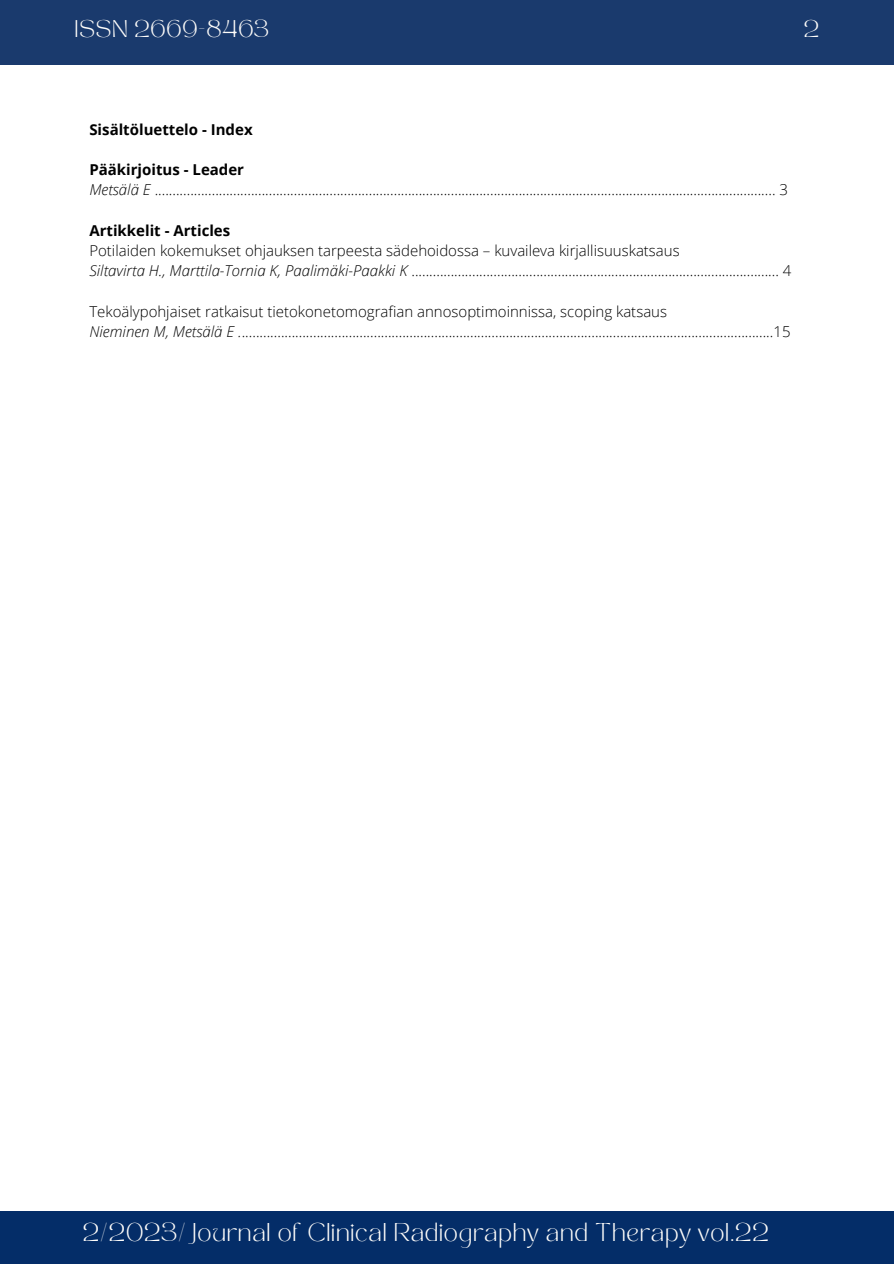
<style>
.page{position:relative;width:894px;height:1264px;background:#fff}
.page>*{position:absolute;margin:0;border:0;box-sizing:border-box;transform-origin:0 0}
.t1{font:18px "TAN MONCHERI Regular";letter-spacing:.045em;color:#fdfcfa}
.t2{font:16.95px "TAN MONCHERI Regular";letter-spacing:.045em;color:#fdfcfa}
.t3{font:300 15px "Open Sans";color:#000}
.t4{font:700 15px "Open Sans";color:#000}
.s1{font-style:italic}
</style>
<div class="page">
<div style="left:0;top:1211px;width:893px;height:52px;background:#042d68"></div>
<div style="left:0;top:0;width:893px;height:65px;background:#1a3a6d"></div>
<h3 class="t2" style="left:75px;top:19px;width:196px">ISSN 2669-8463</h3>
<h3 class="t2" style="left:803px;top:19px;width:17px">2</h3>
<p class="t4" style="left:89px;top:118px;width:165px">Sisältöluettelo - Index</p>
<p class="t4" style="left:89px;top:159px;width:156px">Pääkirjoitus - Leader</p>
<p class="t3" style="left:89px;top:179px;width:700px"><span class="s1">Metsälä E</span> .............................................................................................................................................................................. 3</p>
<p class="t4" style="left:89px;top:220px;width:142px">Artikkelit - Articles</p>
<p class="t3" style="left:89px;top:240px;width:591px">Potilaiden kokemukset ohjauksen tarpeesta sädehoidossa – kuvaileva kirjallisuuskatsaus</p>
<p class="t3" style="left:89px;top:260px;width:703px"><span class="s1">Siltavirta H., Marttila-Tornia K, Paalimäki-Paakki K</span> ....................................................................................................... 4</p>
<p class="t3" style="left:89px;top:301px;width:579px">Tekoälypohjaiset ratkaisut tietokonetomografian annosoptimoinnissa, scoping katsaus</p>
<h2 class="t3" style="left:89px;top:321px;width:702px"><span class="s1">Nieminen M, Metsälä E .</span>.....................................................................................................................................................15</h2>
<h1 class="t1" style="left:83px;top:1222px;width:687px">2/2023/Journal of Clinical Radiography and Therapy vol.22</h1>
</div>
